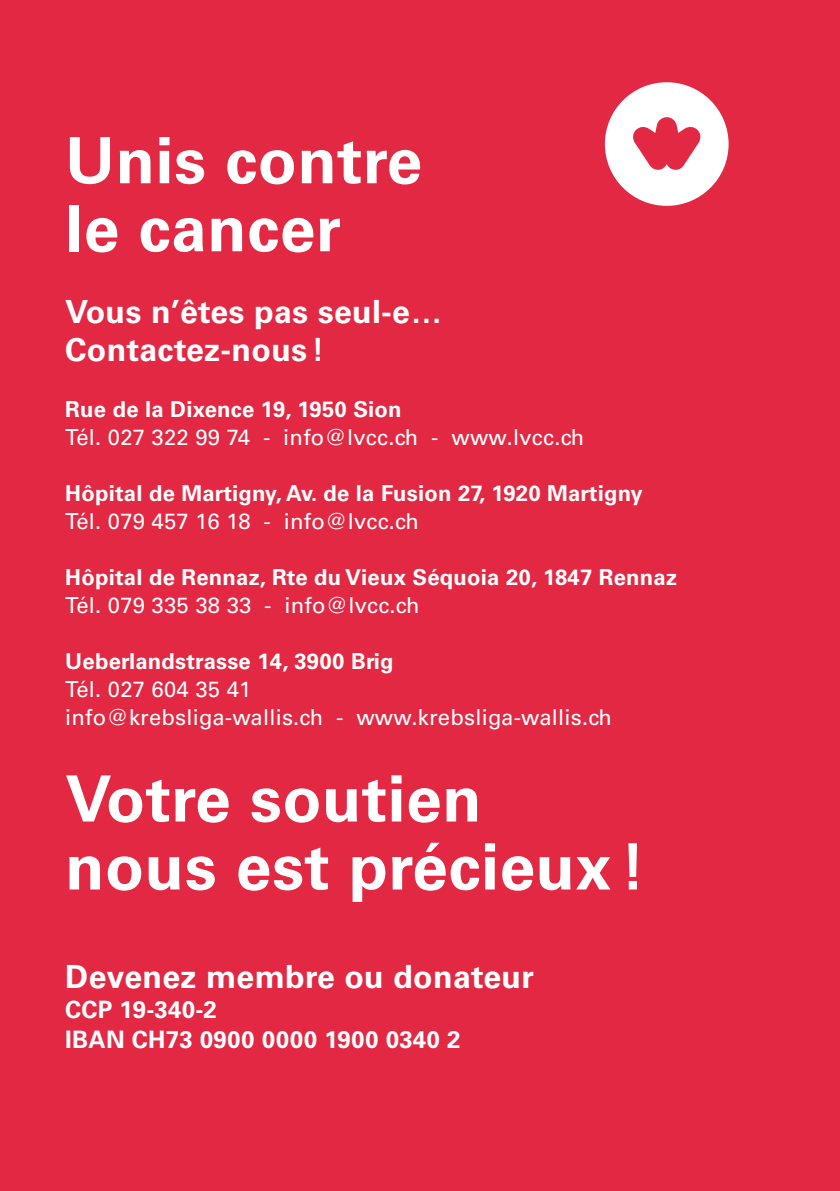
<style>
.page{position:relative;width:840px;height:1191px;background:#fff}
.page>*{position:absolute;margin:0;border:0;box-sizing:border-box;transform-origin:0 0}
.t1{font:700 64px/68px "Univers LT Std";letter-spacing:.01em;color:#fff}
.t2{font:700 32px/38px "Univers LT Std";letter-spacing:.01em;color:#fff}
.t3{font:700 24px/30px "Univers LT Std";letter-spacing:.01em;color:#fff}
.t4{font:22px/28px "Univers LT Std";letter-spacing:.01em;color:#fff}
.t5{font:700 22px "Univers LT Std";letter-spacing:.01em;color:#fff}
</style>
<div class="page">
<div style="left:0;top:0;width:839px;height:1191px;background:#e22842"></div>
<svg style="left:604px;top:82px;width:124px;height:124px"></svg>
<h1 class="t1" style="left:65px;top:127px;width:358px">Unis contre le cancer</h1>
<h2 class="t2" style="left:65px;top:293px;width:378px">Vous n’êtes pas seul-e…<br>Contactez-nous !</h2>
<p class="t5" style="left:65px;top:397px;width:338px">Rue de la Dixence 19, 1950 Sion</p>
<p class="t4" style="left:65px;top:424px;width:520px">Tél. 027 322 99 74 - info@lvcc.ch - www.lvcc.ch</p>
<p class="t5" style="left:65px;top:481px;width:578px">Hôpital de Martigny, Av. de la Fusion 27, 1920 Martigny</p>
<p class="t4" style="left:65px;top:508px;width:355px">Tél. 079 457 16 18 - info@lvcc.ch</p>
<p class="t5" style="left:65px;top:565px;width:613px">Hôpital de Rennaz, Rte du Vieux Séquoia 20, 1847 Rennaz</p>
<p class="t4" style="left:65px;top:592px;width:355px">Tél. 079 335 38 33 - info@lvcc.ch</p>
<p class="t5" style="left:65px;top:649px;width:330px">Ueberlandstrasse 14, 3900 Brig</p>
<p class="t4" style="left:65px;top:676px;width:548px">Tél. 027 604 35 41<br>info@krebsliga-wallis.ch - www.krebsliga-wallis.ch</p>
<h1 class="t1" style="left:65px;top:765px;width:581px">Votre soutien nous est précieux !</h1>
<h2 class="t2" style="left:65px;top:957px;width:470px">Devenez membre ou donateur</h2>
<p class="t3" style="left:65px;top:994px;width:396px">CCP 19-340-2<br>IBAN CH73 0900 0000 1900 0340 2</p>
</div>
